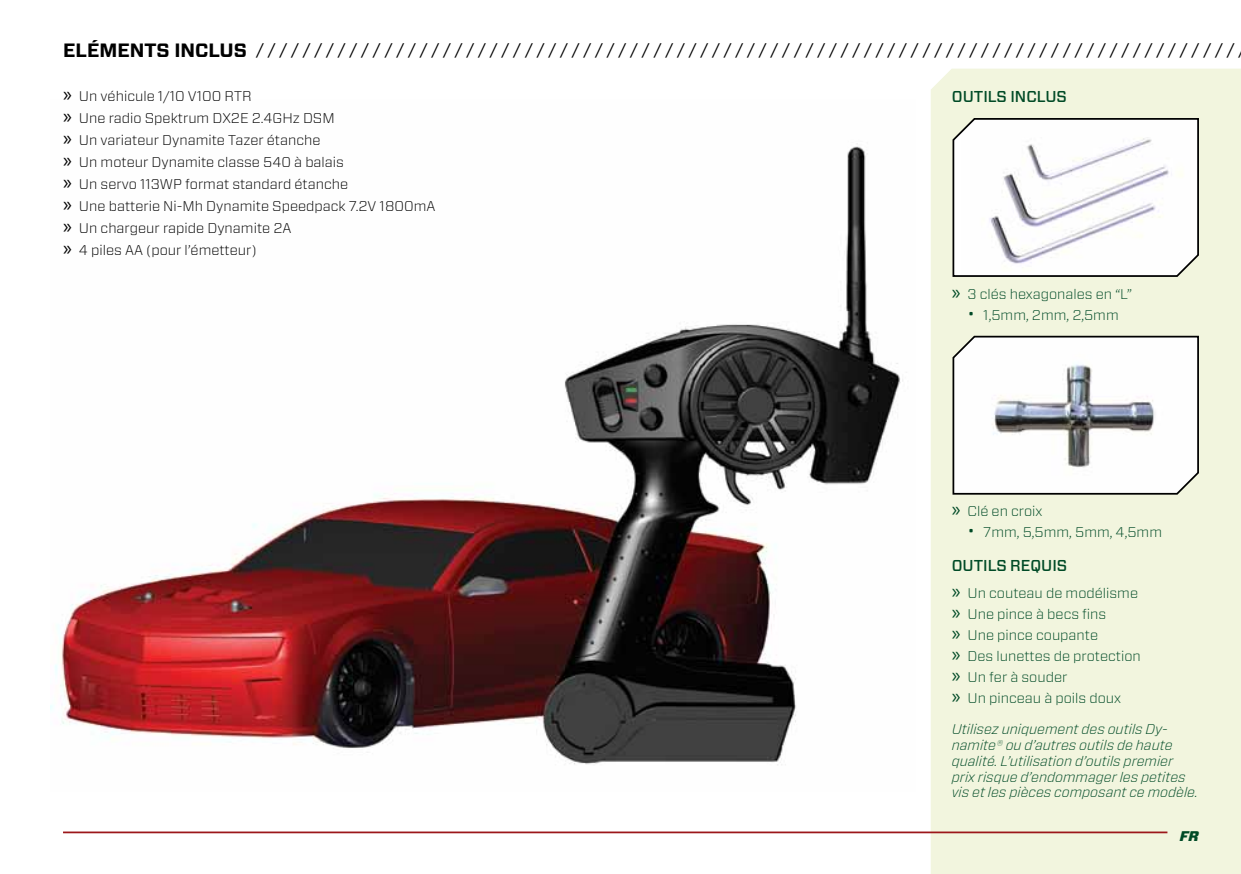
<style>
.page{position:relative;width:1241px;height:874px;background:#fff}
.page>*{position:absolute;margin:0;border:0;box-sizing:border-box;transform-origin:0 0}
.t1{font:700 19.25px "Forza";color:#000}
.t2{font:16.62px "Forza";color:#000}
.t3{font:500 15.75px "Forza";color:#004a26}
.t4{font:300 14px/22.1px "Forza";color:#000}
.t5{font:300 14px/21px "Forza";color:#004a26}
.t6{font:italic 300 14px/15.8px "Forza";color:#004a26}
.t7{font:italic 900 14px "Forza";color:#004a26}
.s1{font-family:"Myriad Pro";font-weight:400;font-size:21px}
.s2{font-weight:100;font-size:17.5px}
</style>
<div class="page">
<div style="left:930px;top:69px;width:310px;height:804px;background:#f2f5de"></div>
<hr style="left:63px;top:831px;width:1104px;height:1px;background:#9c171a">
<img style="left:51px;top:143px;width:852px;height:622px">
<svg style="left:951px;top:116px;width:248px;height:161px"></svg>
<svg style="left:951px;top:334px;width:248px;height:161px"></svg>
<h1 class="t1" style="left:63px;top:38px;width:51px">ELÉMENTS</h1>
<h1 class="t1" style="left:174px;top:38px;width:59px">INCLUS</h1>
<p class="t2" style="left:256px;top:38px;width:979px">/ / / / / / / / / / / / / / / / / / / / / / / / / / / / / / / / / / / / / / / / / / / / / / / / / / / / / / / / / / / / / / / / / / / / / / / / / / / / / / / / / / / /</p>
<p class="t4" style="left:63px;top:84px;width:374px"><span class="s1">»</span> Un véhicule 1/10 V100 RTR<br><span class="s1">»</span> Une radio Spektrum DX2E 2.4GHz DSM<br><span class="s1">»</span> Un variateur Dynamite Tazer étanche<br><span class="s1">»</span> Un moteur Dynamite classe 540 à balais<br><span class="s1">»</span> Un servo 113WP format standard étanche<br><span class="s1">»</span> Une batterie Ni-Mh Dynamite Speedpack 7.2V 1800mA <span class="s1">»</span> Un chargeur rapide Dynamite 2A<br><span class="s1">»</span> 4 piles AA (pour l’émetteur)</p>
<p class="t3" style="left:951px;top:86px;width:116px">OUTILS INCLUS</p>
<p class="t5" style="left:951px;top:283px;width:182px"><span class="s1">»</span> 3 clés hexagonales en “L”</p>
<p class="t5" style="left:967px;top:304px;width:153px"><span class="s2">•</span> 1,5mm, 2mm, 2,5mm</p>
<p class="t5" style="left:951px;top:500px;width:92px"><span class="s1">»</span> Clé en croix</p>
<p class="t5" style="left:967px;top:521px;width:196px"><span class="s2">•</span> 7mm, 5,5mm, 5mm, 4,5mm</p>
<p class="t3" style="left:951px;top:555px;width:117px">OUTILS REQUIS</p>
<p class="t5" style="left:951px;top:581px;width:190px"><span class="s1">»</span> Un couteau de modélisme <span class="s1">»</span> Une pince à becs fins<br><span class="s1">»</span> Une pince coupante<br><span class="s1">»</span> Des lunettes de protection <span class="s1">»</span> Un fer à souder<br><span class="s1">»</span> Un pinceau à poils doux</p>
<p class="t6" style="left:951px;top:720px;width:247px">Utilisez uniquement des outils Dy&shy;namite® ou d’autres outils de haute qualité. L’utilisation d’outils premier prix risque d’endommager les petites vis et les pièces composant ce modèle.</p>
<p class="t7" style="left:1179px;top:826px;width:21px">FR</p>
</div>
